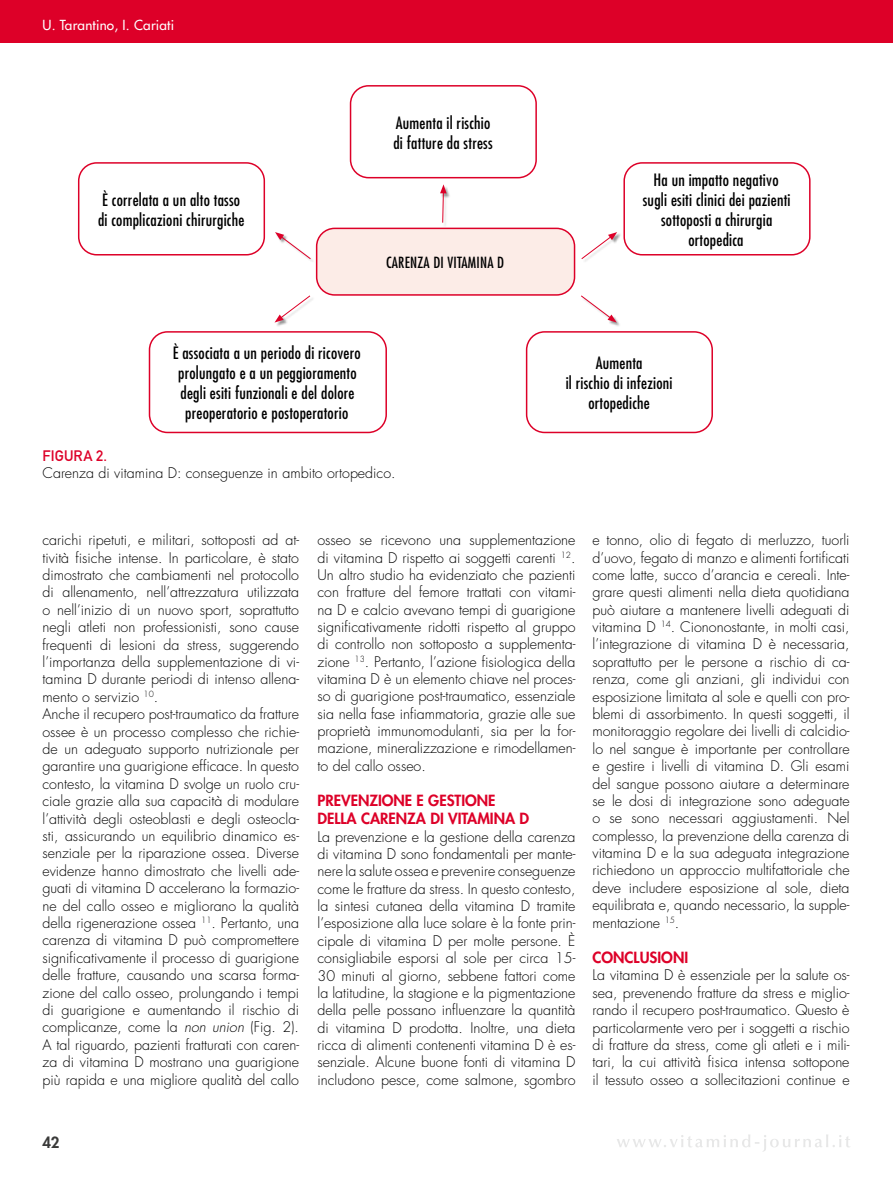
<style>
.page{position:relative;width:893px;height:1191px;background:#fff}
.page>*{position:absolute;margin:0;border:0;box-sizing:border-box;transform-origin:0 0}
.Fig_Testo_grafico{font:condensed 16.5px/20px "Futura Std";letter-spacing:.015em;color:#000;text-align:center}
.Capitolo{font:800 15px/18.3px "Futura Std";color:#dd0028}
.Fig_Testo_grafico-2{font:condensed 15px "Futura Std";letter-spacing:.015em;color:#000}
.Fig_Numero{font:15px "DIN Mittelschrift Std";letter-spacing:.005em;color:#dd0028}
.t1{font:800 15px "Futura Std";color:#3a3a39}
.Testo_base{font:300 14.25px/17.4px "Futura Std";color:#000;text-align:justify}
.Fig_Dida{font:300 14.25px "Futura Std";color:#000}
.t2{font:500 13.5px "Futura Std";letter-spacing:.015em;color:#fff}
.s1{font-style:italic}
</style>
<div class="page">
<div style="left:0;top:0;width:893px;height:43px;background:#dd0028"></div>
<svg style="left:617px;top:1134px;width:233px;height:17px"></svg>
<div style="left:78px;top:162px;width:187px;height:93px;border:2px solid #dd0028;border-radius:18px"></div>
<div style="left:149px;top:331px;width:238px;height:102px;border:2px solid #dd0028;border-radius:18px"></div>
<div style="left:350px;top:85px;width:187px;height:93px;border:2px solid #dd0028;border-radius:18px"></div>
<div style="left:526px;top:331px;width:187px;height:102px;border:2px solid #dd0028;border-radius:18px"></div>
<div style="left:623px;top:162px;width:187px;height:93px;border:2px solid #dd0028;border-radius:18px"></div>
<div style="left:317px;top:228px;width:257px;height:67px;background:#fcece7;border-radius:18px"></div>
<div style="left:316px;top:228px;width:259px;height:68px;border:2px solid #dd0028;border-radius:18px"></div>
<div style="left:582px;top:232px;width:39px;height:31px;background:#000;opacity:.4"></div>
<svg style="left:581px;top:232px;width:36px;height:27px"></svg>
<div style="left:581px;top:296px;width:40px;height:31px;background:#000;opacity:.4"></div>
<svg style="left:581px;top:295px;width:36px;height:27px"></svg>
<svg style="left:275px;top:232px;width:36px;height:27px"></svg>
<div style="left:275px;top:296px;width:39px;height:31px;background:#000;opacity:.4"></div>
<svg style="left:275px;top:295px;width:35px;height:27px"></svg>
<div style="left:440px;top:185px;width:11px;height:42px;background:#000;opacity:.4"></div>
<svg style="left:440px;top:184px;width:7px;height:39px"></svg>
<p class="t2" style="left:43px;top:17px;width:133px">U. Tarantino, I. Cariati</p>
<p class="Fig_Testo_grafico" style="left:102px;top:189px;width:139px">È correlata a un alto tasso</p>
<p class="Fig_Testo_grafico" style="left:98px;top:209px;width:148px">di complicazioni chirurgiche</p>
<p class="Fig_Testo_grafico" style="left:396px;top:112px;width:96px">Aumenta il rischio</p>
<p class="Fig_Testo_grafico" style="left:393px;top:132px;width:101px">di fatture da stress</p>
<p class="Fig_Testo_grafico-2" style="left:386px;top:253px;width:120px">CARENZA DI VITAMINA D</p>
<p class="Fig_Testo_grafico" style="left:173px;top:343px;width:190px">È associata a un periodo di ricovero prolungato e a un peggioramento degli esiti funzionali e del dolore preoperatorio e postoperatorio</p>
<p class="Fig_Numero" style="left:43px;top:447px;width:66px">FIGURA 2.</p>
<p class="Fig_Dida" style="left:43px;top:464px;width:355px">Carenza di vitamina D: conseguenze in ambito ortopedico.</p>
<p class="Fig_Testo_grafico" style="left:643px;top:170px;width:149px">Ha un impatto negativo sugli esiti clinici dei pazienti sottoposti a chirurgia ortopedica</p>
<p class="Fig_Testo_grafico" style="left:596px;top:353px;width:48px">Aumenta</p>
<p class="Fig_Testo_grafico" style="left:566px;top:373px;width:108px">il rischio di infezioni ortopediche</p>
<p class="Testo_base" style="left:43px;top:531px;width:258px">carichi ripetuti, e militari, sottoposti ad at&shy;tività fisiche intense. In particolare, è stato dimostrato che cambiamenti nel protocollo di allenamento, nell’attrezzatura utilizzata o nell’inizio di un nuovo sport, soprattutto negli atleti non professionisti, sono cause frequenti di lesioni da stress, suggerendo l’importanza della supplementazione di vi&shy;tamina D durante periodi di intenso allena&shy;mento o servizio <sup>10</sup>.</p>
<p class="Testo_base" style="left:43px;top:705px;width:258px">Anche il recupero post-traumatico da fratture ossee è un processo complesso che richie&shy;de un adeguato supporto nutrizionale per garantire una guarigione efficace. In questo contesto, la vitamina D svolge un ruolo cru&shy;ciale grazie alla sua capacità di modulare l’attività degli osteoblasti e degli osteocla&shy;sti, assicurando un equilibrio dinamico es&shy;senziale per la riparazione ossea. Diverse evidenze hanno dimostrato che livelli ade&shy;guati di vitamina D accelerano la formazio&shy;ne del callo osseo e migliorano la qualità della rigenerazione ossea <sup>11</sup>. Pertanto, una carenza di vitamina D può compromettere significativamente il processo di guarigione delle fratture, causando una scarsa forma&shy;zione del callo osseo, prolungando i tempi di guarigione e aumentando il rischio di complicanze, come la <span class="s1">non union</span> (Fig. 2).<br>A tal riguardo, pazienti fratturati con caren&shy;za di vitamina D mostrano una guarigione più rapida e una migliore qualità del callo</p>
<p class="Testo_base" style="left:317px;top:531px;width:259px">osseo se ricevono una supplementazione di vitamina D rispetto ai soggetti carenti <sup>12</sup>.<br>Un altro studio ha evidenziato che pazienti con fratture del femore trattati con vitami&shy;na D e calcio avevano tempi di guarigione significativamente ridotti rispetto al gruppo di controllo non sottoposto a supplementa&shy;zione <sup>13</sup>. Pertanto, l’azione fisiologica della vitamina D è un elemento chiave nel proces&shy;so di guarigione post-traumatico, essenziale sia nella fase infiammatoria, grazie alle sue proprietà immunomodulanti, sia per la for&shy;mazione, mineralizzazione e rimodellamen&shy;to del callo osseo.</p>
<p class="Capitolo" style="left:317px;top:791px;width:213px">PREVENZIONE E GESTIONE<br>DELLA CARENZA DI VITAMINA D</p>
<p class="Testo_base" style="left:317px;top:828px;width:259px">La prevenzione e la gestione della carenza di vitamina D sono fondamentali per mante&shy;nere la salute ossea e prevenire conseguenze come le fratture da stress. In questo contesto, la sintesi cutanea della vitamina D tramite l’esposizione alla luce solare è la fonte prin&shy;cipale di vitamina D per molte persone. È consigliabile esporsi al sole per circa 15- 30 minuti al giorno, sebbene fattori come la latitudine, la stagione e la pigmentazione della pelle possano influenzare la quantità di vitamina D prodotta. Inoltre, una dieta ricca di alimenti contenenti vitamina D è es&shy;senziale. Alcune buone fonti di vitamina D includono pesce, come salmone, sgombro</p>
<p class="Testo_base" style="left:592px;top:531px;width:259px">e tonno, olio di fegato di merluzzo, tuorli d’uovo, fegato di manzo e alimenti fortificati come latte, succo d’arancia e cereali. Inte&shy;grare questi alimenti nella dieta quotidiana può aiutare a mantenere livelli adeguati di vitamina D <sup>14</sup>. Ciononostante, in molti casi, l’integrazione di vitamina D è necessaria, soprattutto per le persone a rischio di ca&shy;renza, come gli anziani, gli individui con esposizione limitata al sole e quelli con pro&shy;blemi di assorbimento. In questi soggetti, il monitoraggio regolare dei livelli di calcidio&shy;lo nel sangue è importante per controllare e gestire i livelli di vitamina D. Gli esami del sangue possono aiutare a determinare se le dosi di integrazione sono adeguate o se sono necessari aggiustamenti. Nel complesso, la prevenzione della carenza di vitamina D e la sua adeguata integrazione richiedono un approccio multifattoriale che deve includere esposizione al sole, dieta equilibrata e, quando necessario, la supple&shy;mentazione <sup>15</sup>.</p>
<p class="Capitolo" style="left:592px;top:948px;width:97px">CONCLUSIONI</p>
<p class="Testo_base" style="left:592px;top:967px;width:259px">La vitamina D è essenziale per la salute os&shy;sea, prevenendo fratture da stress e miglio&shy;rando il recupero post-traumatico. Questo è particolarmente vero per i soggetti a rischio di fratture da stress, come gli atleti e i mili&shy;tari, la cui attività fisica intensa sottopone il tessuto osseo a sollecitazioni continue e</p>
<p class="t1" style="left:43px;top:1133px;width:18px">42</p>
</div>
